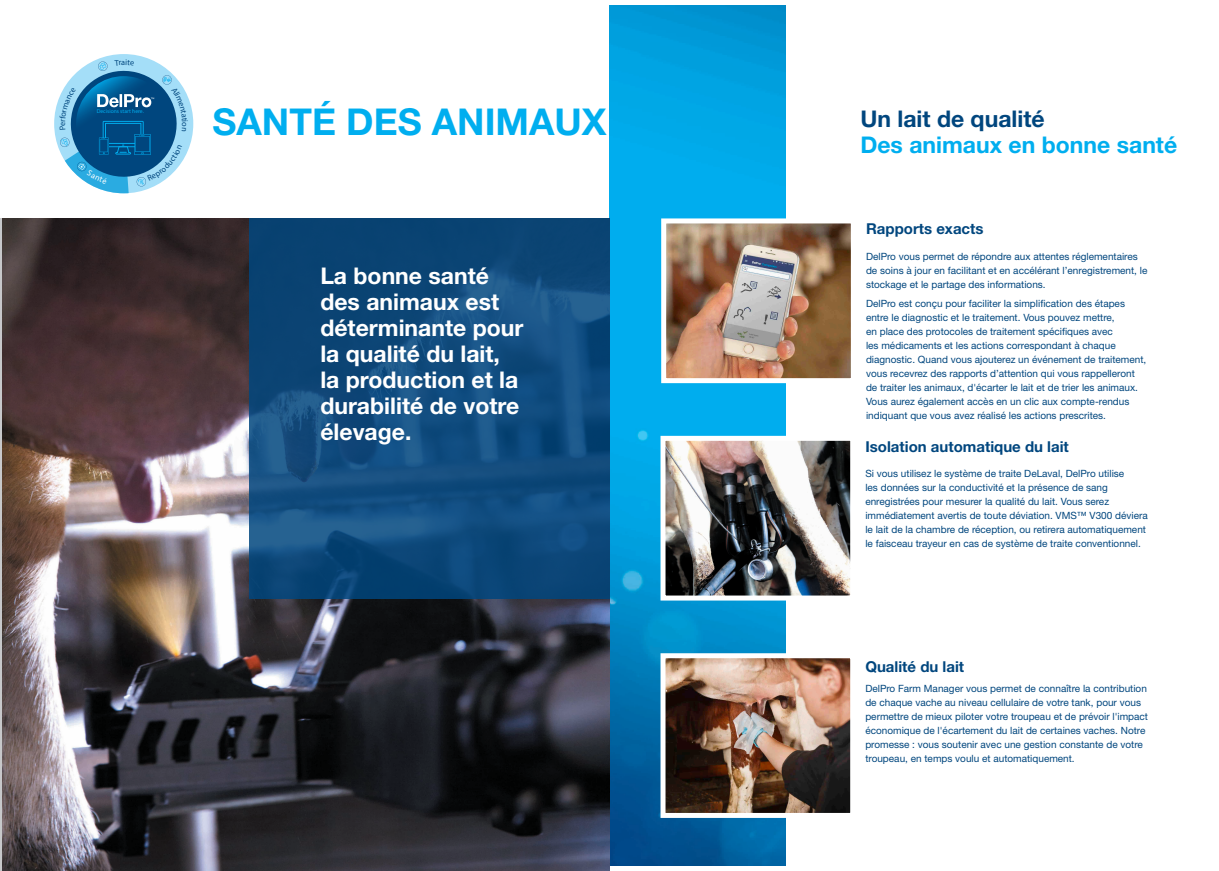
<style>
.page{position:relative;width:1219px;height:871px;background:#fff}
.page>*{position:absolute;margin:0;border:0;box-sizing:border-box;transform-origin:0 0}
.t1{font:700 37px "Helvetica Neue LT Std";color:#00aeef}
.t2{font:700 23px/26px "Helvetica Neue LT Std";color:#fff}
.t3{font:700 23px "Helvetica Neue LT Std";color:#00aeef}
.t4{font:700 23px "Helvetica Neue LT Std";color:#00467e}
.t5{font:700 15px "Helvetica Neue LT Std";color:#00467e}
.t6{font:10px/14px "Helvetica Neue LT Std";color:#00467e}
.t7{font:700 8.3px "Helvetica";color:#00467e}
.t8{font:700 5.6px "Helvetica";color:#00aeef}
</style>
<div class="page">
<img style="left:609px;top:6px;width:176px;height:859px">
<img style="left:3px;top:218px;width:606px;height:652px">
<svg style="left:249px;top:218px;width:360px;height:381px;background:#0f4a7b"></svg>
<div style="left:54px;top:54px;width:139px;height:139px;background:#a4def8;border-radius:50%"></div>
<img style="left:659px;top:216px;width:192px;height:169px">
<img style="left:658px;top:433px;width:193px;height:170px">
<img style="left:658px;top:650px;width:193px;height:170px">
<svg style="left:54px;top:60px;width:134px;height:133px"></svg>
<p class="t7" style="left:57px;top:126px;width:6px;rotate:-90deg">e</p>
<p class="t7" style="left:121px;top:57px;width:6px">a</p>
<p class="t8" style="left:97px;top:107px;width:49px">Decisions start here.</p>
<h1 class="t1" style="left:213px;top:99px;width:396px">SANTÉ DES ANIMAUX</h1>
<h2 class="t2" style="left:320px;top:262px;width:205px">La bonne santé des animaux est déterminante pour la qualité du lait, la production et la durabilité de votre élevage.</h2>
<h2 class="t4" style="left:860px;top:104px;width:186px">Un lait de qualité</h2>
<h2 class="t3" style="left:860px;top:130px;width:318px">Des animaux en bonne santé</h2>
<h3 class="t5" style="left:866px;top:219px;width:119px">Rapports exacts</h3>
<p class="t6" style="left:866px;top:249px;width:283px">DelPro vous permet de répondre aux attentes réglementaires de soins à jour en facilitant et en accélérant l’enregistrement, le stockage et le partage des informations.</p>
<p class="t6" style="left:866px;top:296px;width:282px">DelPro est conçu pour faciliter la simplification des étapes entre le diagnostic et le traitement. Vous pouvez mettre,<br>en place des protocoles de traitement spécifiques avec<br>les médicaments et les actions correspondant à chaque diagnostic. Quand vous ajouterez un événement de traitement, vous recevrez des rapports d’attention qui vous rappelleront de traiter les animaux, d'écarter le lait et de trier les animaux.<br>Vous aurez également accès en un clic aux compte-rendus indiquant que vous avez réalisé les actions prescrites.</p>
<h3 class="t5" style="left:865px;top:437px;width:205px">Isolation automatique du lait</h3>
<p class="t6" style="left:865px;top:466px;width:284px">Si vous utilisez le système de traite DeLaval, DelPro utilise<br>les données sur la conductivité et la présence de sang enregistrées pour mesurer la qualité du lait. Vous serez immédiatement avertis de toute déviation. VMS™ V300 déviera le lait de la chambre de réception, ou retirera automatiquement le faisceau trayeur en cas de système de traite conventionnel.</p>
<h3 class="t5" style="left:865px;top:657px;width:100px">Qualité du lait</h3>
<p class="t6" style="left:865px;top:680px;width:284px">DelPro Farm Manager vous permet de connaître la contribution de chaque vache au niveau cellulaire de votre tank, pour vous permettre de mieux piloter votre troupeau et de prévoir l'impact économique de l'écartement du lait de certaines vaches. Notre promesse : vous soutenir avec une gestion constante de votre troupeau, en temps voulu et automatiquement.</p>
</div>
